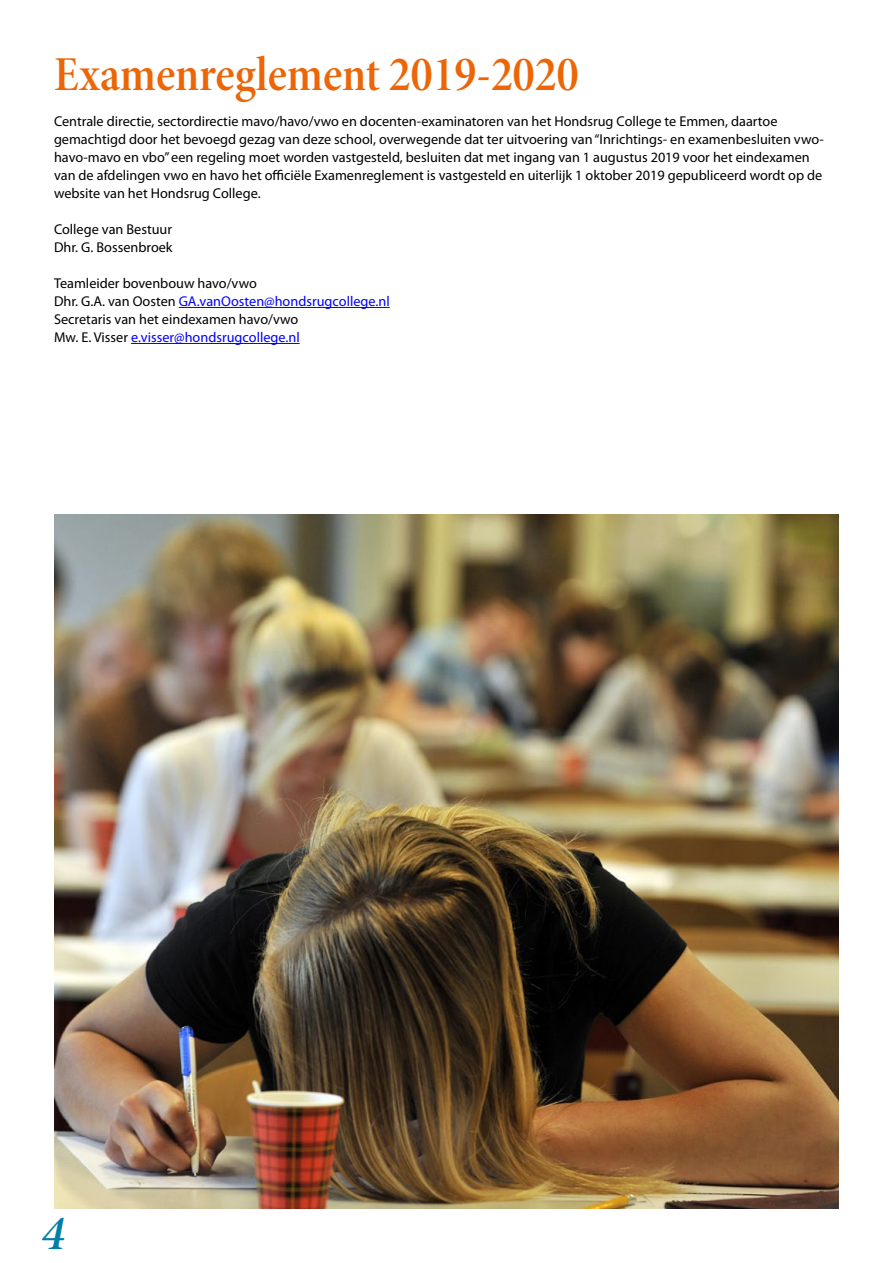
<style>
.page{position:relative;width:893px;height:1263px;background:#fff}
.page>*{position:absolute;margin:0;border:0;box-sizing:border-box;transform-origin:0 0}
.t1{font:49.5px "Minion Pro Semibold Cn Subh";color:#ec6608}
.t2{font:49.5px "Minion Pro Semibold It Subh";color:#007eaa}
.t3{font:14.25px/18px "Myriad Pro";color:#000}
.t4{font:14.25px "Myriad Pro";color:#00f}
.s1{color:#000}
</style>
<div class="page">
<hr style="left:179px;top:307px;width:211px;height:1px;background:#00f">
<hr style="left:131px;top:343px;width:169px;height:1px;background:#00f">
<img style="left:54px;top:514px;width:785px;height:695px">
<p class="t1" style="left:54px;top:45px;width:526px">Examenreglement 2019-2020</p>
<p class="t3" style="left:54px;top:113px;width:771px">Centrale directie, sectordirectie mavo/havo/vwo en docenten-examinatoren van het Hondsrug College te Emmen, daartoe gemachtigd door het bevoegd gezag van deze school, overwegende dat ter uitvoering van “Inrichtings- en examenbesluiten vwo&shy;havo-mavo en vbo” een regeling moet worden vastgesteld, besluiten dat met ingang van 1 augustus 2019 voor het eindexamen van de afdelingen vwo en havo het officiële Examenreglement is vastgesteld en uiterlijk 1 oktober 2019 gepubliceerd wordt op de website van het Hondsrug College.</p>
<p class="t3" style="left:54px;top:221px;width:120px">College van Bestuur</p>
<p class="t3" style="left:54px;top:239px;width:120px">Dhr. G. Bossenbroek</p>
<p class="t3" style="left:54px;top:275px;width:204px">Teamleider bovenbouw havo/vwo</p>
<p class="t4" style="left:54px;top:293px;width:337px"><span class="s1">Dhr. G.A. van Oosten</span> GA.vanOosten@hondsrugcollege.nl</p>
<p class="t3" style="left:54px;top:311px;width:246px">Secretaris van het eindexamen havo/vwo</p>
<p class="t4" style="left:54px;top:329px;width:247px"><span class="s1">Mw. E. Visser</span> e.visser@hondsrugcollege.nl</p>
<p class="t2" style="left:41px;top:1203px;width:25px">4</p>
</div>
